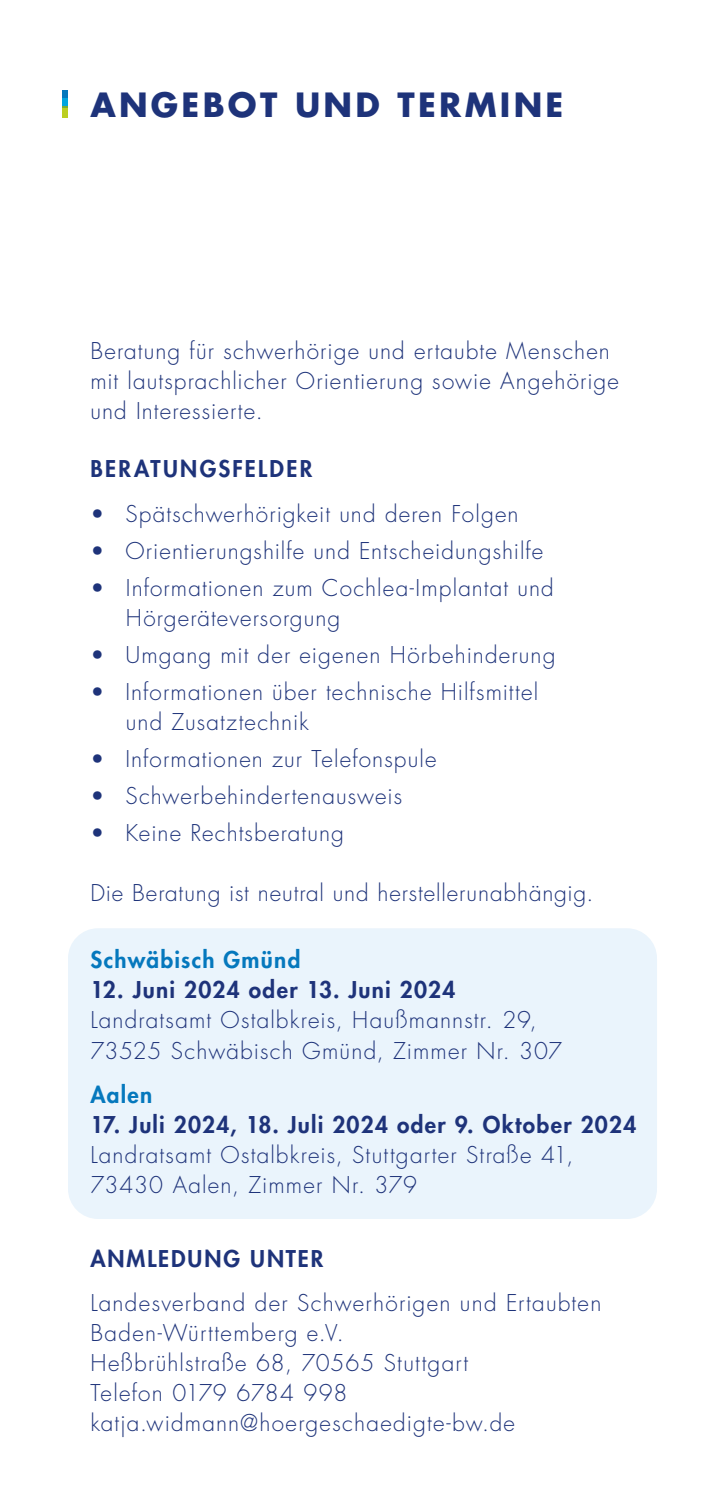
<style>
.page{position:relative;width:709px;height:1489px;background:#fff}
.page>*{position:absolute;margin:0;border:0;box-sizing:border-box;transform-origin:0 0}
.H2_programm{font:700 32.5px "Futura Std";letter-spacing:.1em;color:#1e337a}
.P_Seminartitel{font:300 22.5px/30px "Futura Std";letter-spacing:.045em;color:#1e337a}
.P_WER{font:300 22.5px/30px "Futura Std";letter-spacing:.05em;color:#1e337a}
.P_WER-2{font:800 22.5px "Futura Std";letter-spacing:.055em;color:#0578bd}
.P_Seminartitel-2{font:800 22.5px "Futura Std";letter-spacing:.105em;color:#1e337a}
.P_WER-3{font:800 22.5px "Futura Std";letter-spacing:.085em;color:#1e337a}
.s1{font-weight:800}
</style>
<div class="page">
<div style="left:68px;top:928px;width:589px;height:290px;background:#eaf4fc;border-radius:30px"></div>
<div style="left:62px;top:90px;width:6px;height:9px;background:#0578bd"></div>
<svg style="left:62px;top:106px;width:6px;height:2px"></svg>
<div style="left:62px;top:99px;width:6px;height:7px;background:#00a5df"></div>
<div style="left:62px;top:108px;width:6px;height:10px;background:#bccf21"></div>
<h2 class="H2_programm" style="left:90px;top:83px;width:474px">ANGEBOT UND TERMINE</h2>
<p class="P_Seminartitel" style="left:90px;top:336px;width:530px">Beratung für schwerhörige und ertaubte Menschen mit lautsprachlicher Orientierung sowie Angehörige und Interessierte.</p>
<p class="P_Seminartitel-2" style="left:90px;top:455px;width:223px">BERATUNGSFELDER</p>
<p class="P_Seminartitel" style="left:90px;top:499px;width:430px">• Spätschwerhörigkeit und deren Folgen</p>
<p class="P_Seminartitel" style="left:90px;top:536px;width:454px">• Orientierungshilfe und Entscheidungshilfe</p>
<p class="P_Seminartitel" style="left:126px;top:573px;width:429px;text-indent:-35px">• Informationen zum Cochlea-Implantat und<br>Hörgeräteversorgung</p>
<p class="P_Seminartitel" style="left:90px;top:640px;width:466px">• Umgang mit der eigenen Hörbehinderung</p>
<p class="P_Seminartitel" style="left:126px;top:677px;width:414px;text-indent:-35px">• Informationen über technische Hilfsmittel und Zusatztechnik</p>
<p class="P_Seminartitel" style="left:90px;top:744px;width:347px">• Informationen zur Telefonspule</p>
<p class="P_Seminartitel" style="left:90px;top:781px;width:313px">• Schwerbehindertenausweis</p>
<p class="P_Seminartitel" style="left:90px;top:818px;width:255px">• Keine Rechtsberatung</p>
<p class="P_Seminartitel" style="left:90px;top:878px;width:504px">Die Beratung ist neutral und herstellerunabhängig.</p>
<p class="P_WER-2" style="left:90px;top:945px;width:211px">Schwäbisch Gmünd</p>
<p class="P_WER" style="left:90px;top:975px;width:473px"><span class="s1">12. Juni 2024 oder 13. Juni 2024<br></span>Landratsamt Ostalbkreis, Haußmannstr. 29,<br>73525 Schwäbisch Gmünd, Zimmer Nr. 307</p>
<p class="P_WER-2" style="left:90px;top:1080px;width:63px">Aalen</p>
<p class="P_WER" style="left:90px;top:1110px;width:547px"><span class="s1">17. Juli 2024, 18. Juli 2024 oder 9. Oktober 2024<br></span>Landratsamt Ostalbkreis, Stuttgarter Straße 41,<br>73430 Aalen, Zimmer Nr. 379</p>
<p class="P_WER-3" style="left:90px;top:1244px;width:234px">ANMLEDUNG UNTER</p>
<p class="P_WER" style="left:90px;top:1288px;width:512px">Landesverband der Schwerhörigen und Ertaubten<br>Baden-Württemberg e.V.</p>
<p class="P_WER" style="left:90px;top:1348px;width:379px">Heßbrühlstraße 68, 70565 Stuttgart</p>
<p class="P_WER" style="left:90px;top:1378px;width:426px">Telefon 0179 6784 998 katja.widmann@hoergeschaedigte-bw.de</p>
</div>
